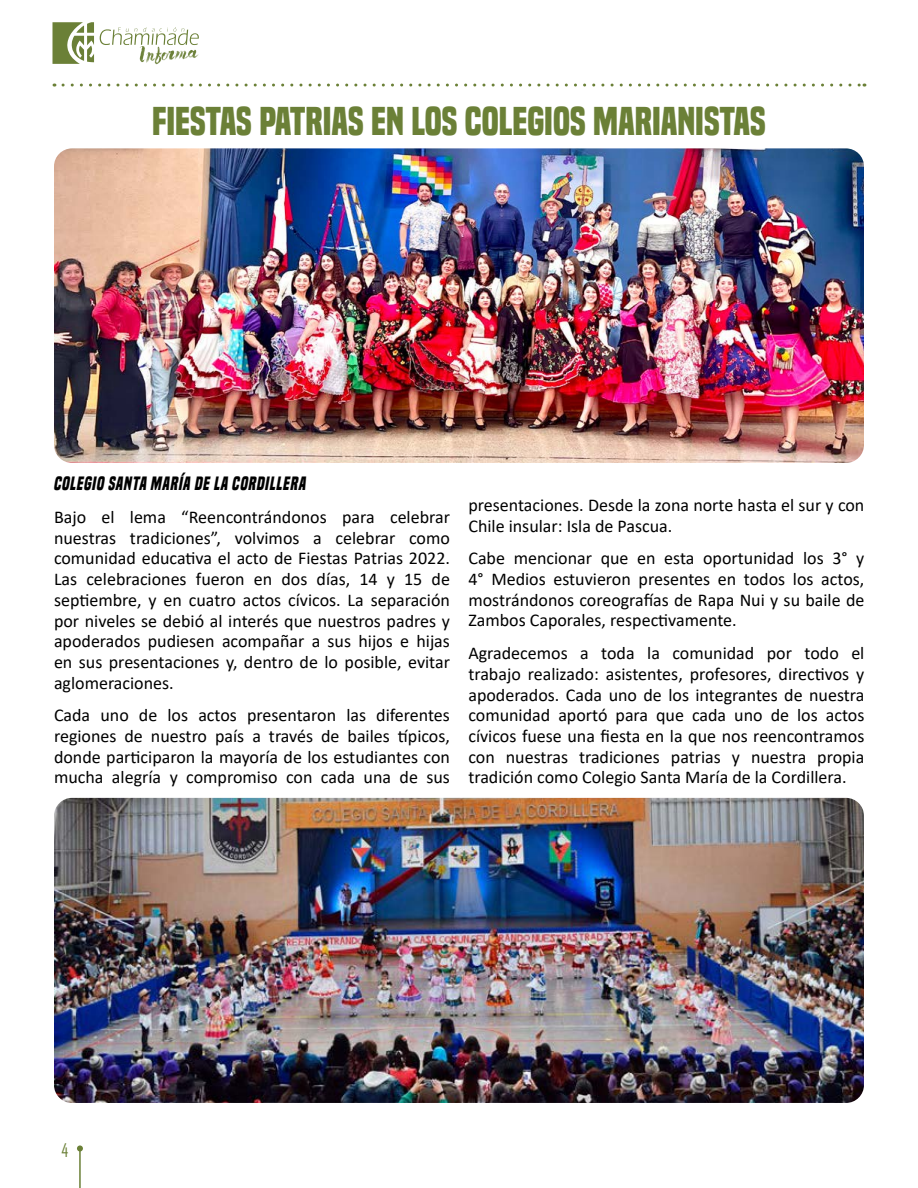
<style>
.page{position:relative;width:918px;height:1188px;background:#fff}
.page>*{position:absolute;margin:0;border:0;box-sizing:border-box;transform-origin:0 0}
.t1{font:700 37.5px "Built Titling Rg";color:#6b8037}
.t2{font:18px/20.7px "Calibri";color:#000;text-align:justify}
.t3{font:italic 700 18px "Built Titling Rg";color:#000}
.t4{font:18px "Agency FB";color:#6b8037}
</style>
<div class="page">
<img style="left:54px;top:148px;width:810px;height:315px">
<img style="left:54px;top:798px;width:810px;height:305px">
<hr style="left:79px;top:1148px;width:2px;height:40px;background:#6b8037">
<svg style="left:77px;top:1145px;width:6px;height:6px"></svg>
<svg style="left:63px;top:84px;width:802px;height:3px"></svg>
<svg style="left:52px;top:22px;width:147px;height:42px"></svg>
<h1 class="t1" style="left:152px;top:99px;width:615px">FIESTAS PATRIAS EN LOS COLEGIOS MARIANISTAS</h1>
<p class="t3" style="left:54px;top:473px;width:254px">COLEGIO SANTA MARÍA DE LA CORDILLERA</p>
<p class="t2" style="left:54px;top:506px;width:398px">Bajo el lema “Reencontrándonos para celebrar nuestras tradiciones”, volvimos a celebrar como comunidad educativa el acto de Fiestas Patrias 2022.<br>Las celebraciones fueron en dos días, 14 y 15 de septiembre, y en cuatro actos cívicos. La separación por niveles se debió al interés que nuestros padres y apoderados pudiesen acompañar a sus hijos e hijas en sus presentaciones y, dentro de lo posible, evitar aglomeraciones.</p>
<p class="t2" style="left:54px;top:705px;width:397px">Cada uno de los actos presentaron las diferentes regiones de nuestro país a través de bailes típicos, donde participaron la mayoría de los estudiantes con mucha alegría y compromiso con cada una de sus</p>
<p class="t2" style="left:468px;top:494px;width:397px">presentaciones. Desde la zona norte hasta el sur y con<br>Chile insular: Isla de Pascua.</p>
<p class="t2" style="left:468px;top:548px;width:398px">Cabe mencionar que en esta oportunidad los 3° y 4° Medios estuvieron presentes en todos los actos, mostrándonos coreografías de Rapa Nui y su baile de Zambos Caporales, respectivamente.</p>
<p class="t2" style="left:468px;top:642px;width:398px">Agradecemos a toda la comunidad por todo el trabajo realizado: asistentes, profesores, directivos y apoderados. Cada uno de los integrantes de nuestra comunidad aportó para que cada uno de los actos cívicos fuese una fiesta en la que nos reencontramos con nuestras tradiciones patrias y nuestra propia tradición como Colegio Santa María de la Cordillera.</p>
<p class="t4" style="left:61px;top:1139px;width:8px">4</p>
</div>
